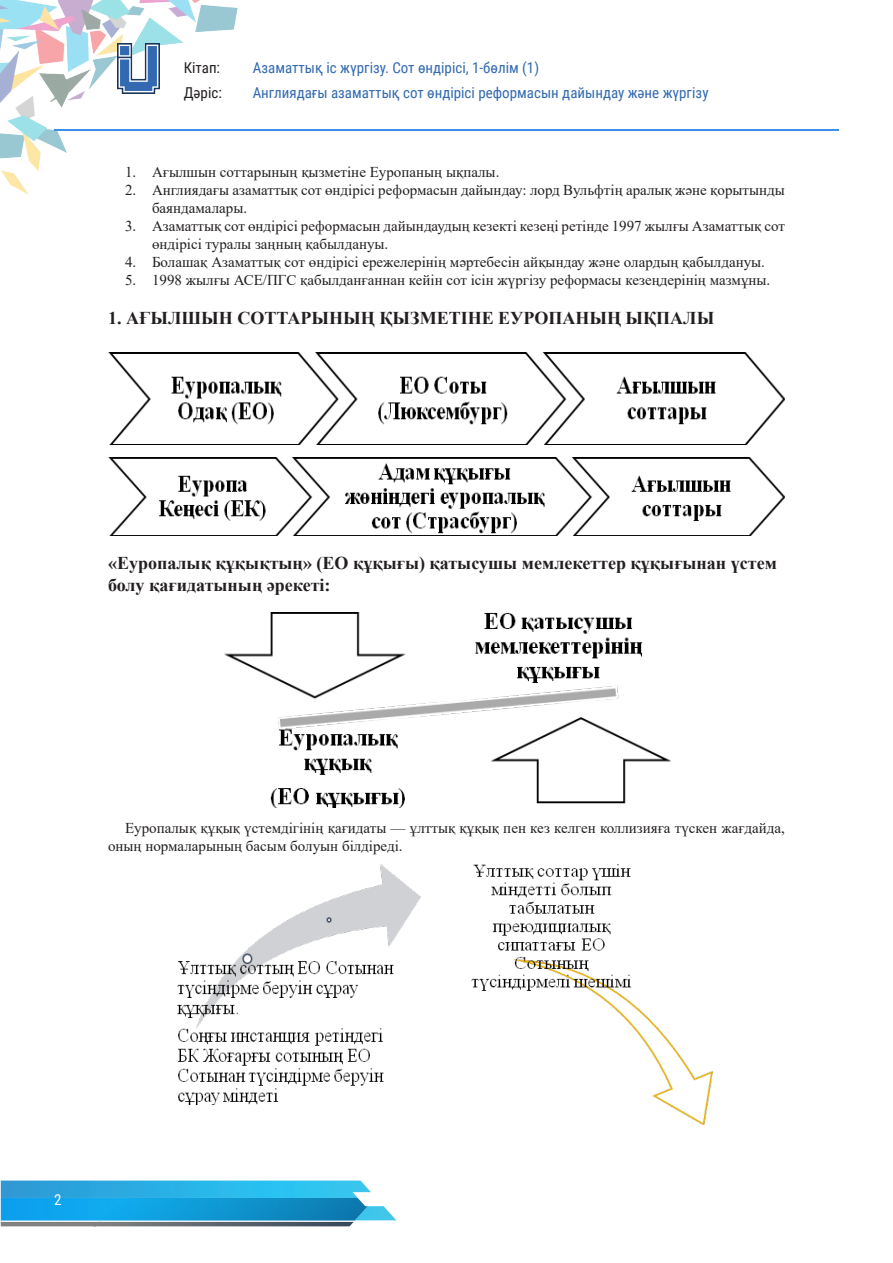
<style>
.page{position:relative;width:893px;height:1263px;background:#fff}
.page>*{position:absolute;margin:0;border:0;box-sizing:border-box;transform-origin:0 0}
.tema{font:700 18px/21.6px "Times New Roman";color:#231f20}
.t1{font:15px/18px "Times New Roman";color:#231f20}
.t2{font:15px/25.5px "Roboto Condensed";color:#3269b1}
.t3{font:15px/25.5px "Roboto Condensed";color:#231f20}
.t4{font:15px "Roboto Condensed";color:#fff}
</style>
<div class="page">
<img style="left:0;top:0;width:238px;height:195px">
<hr style="left:54px;top:129px;width:785px;height:2px;background:#3b91e8">
<img style="left:118px;top:44px;width:41px;height:49px">
<svg style="left:1px;top:1180px;width:395px;height:46px;background:#5bb6d9"></svg>
<img style="left:1px;top:1198px;width:367px;height:22px">
<img style="left:108px;top:352px;width:677px;height:92px">
<img style="left:109px;top:458px;width:676px;height:78px">
<img style="left:224px;top:612px;width:446px;height:196px">
<img style="left:177px;top:865px;width:244px;height:239px">
<img style="left:471px;top:865px;width:242px;height:259px">
<p class="t3" style="left:184px;top:54px;width:40px">Кітап:<br>Дәріс:</p>
<p class="t2" style="left:253px;top:54px;width:457px">Азаматтық іс жүргізу. Сот өндірісі, 1-бөлім (1)<br>Англиядағы азаматтық сот өндірісі реформасын дайындау және жүргізу</p>
<p class="t1" style="left:125px;top:163px;width:376px">1. Ағылшын соттарының қызметіне Еуропаның ықпалы.</p>
<p class="t1" style="left:152px;top:181px;width:634px;text-indent:-27px">2. Англиядағы азаматтық сот өндірісі реформасын дайындау: лорд Вульфтің аралық және қорытынды баяндамалары.</p>
<p class="t1" style="left:152px;top:217px;width:634px;text-indent:-27px">3. Азаматтық сот өндірісі реформасын дайындаудың кезекті кезеңі ретінде 1997 жылғы Азаматтық сот өндірісі туралы заңның қабылдануы.</p>
<p class="t1" style="left:125px;top:253px;width:641px">4. Болашақ Азаматтық сот өндірісі ережелерінің мәртебесін айқындау және олардың қабылдануы.</p>
<p class="t1" style="left:125px;top:271px;width:647px">5. 1998 жылғы АСЕ/ПГС қабылданғаннан кейін сот ісін жүргізу реформасы кезеңдерінің мазмұны.</p>
<p class="tema" style="left:108px;top:307px;width:608px">1. АҒЫЛШЫН СОТТАРЫНЫҢ ҚЫЗМЕТІНЕ ЕУРОПАНЫҢ ЫҚПАЛЫ</p>
<p class="tema" style="left:108px;top:552px;width:670px">«Еуропалық құқықтың» (ЕО құқығы) қатысушы мемлекеттер құқығынан үстем болу қағидатының әрекеті:</p>
<p class="t1" style="left:108px;top:819px;width:678px;text-indent:17px">Еуропалық құқық үстемдігінің қағидаты — ұлттық құқық пен кез келген коллизияға түскен жағдайда, оның нормаларының басым болуын білдіреді.</p>
<p class="t4" style="left:54px;top:1189px;width:9px">2</p>
</div>
